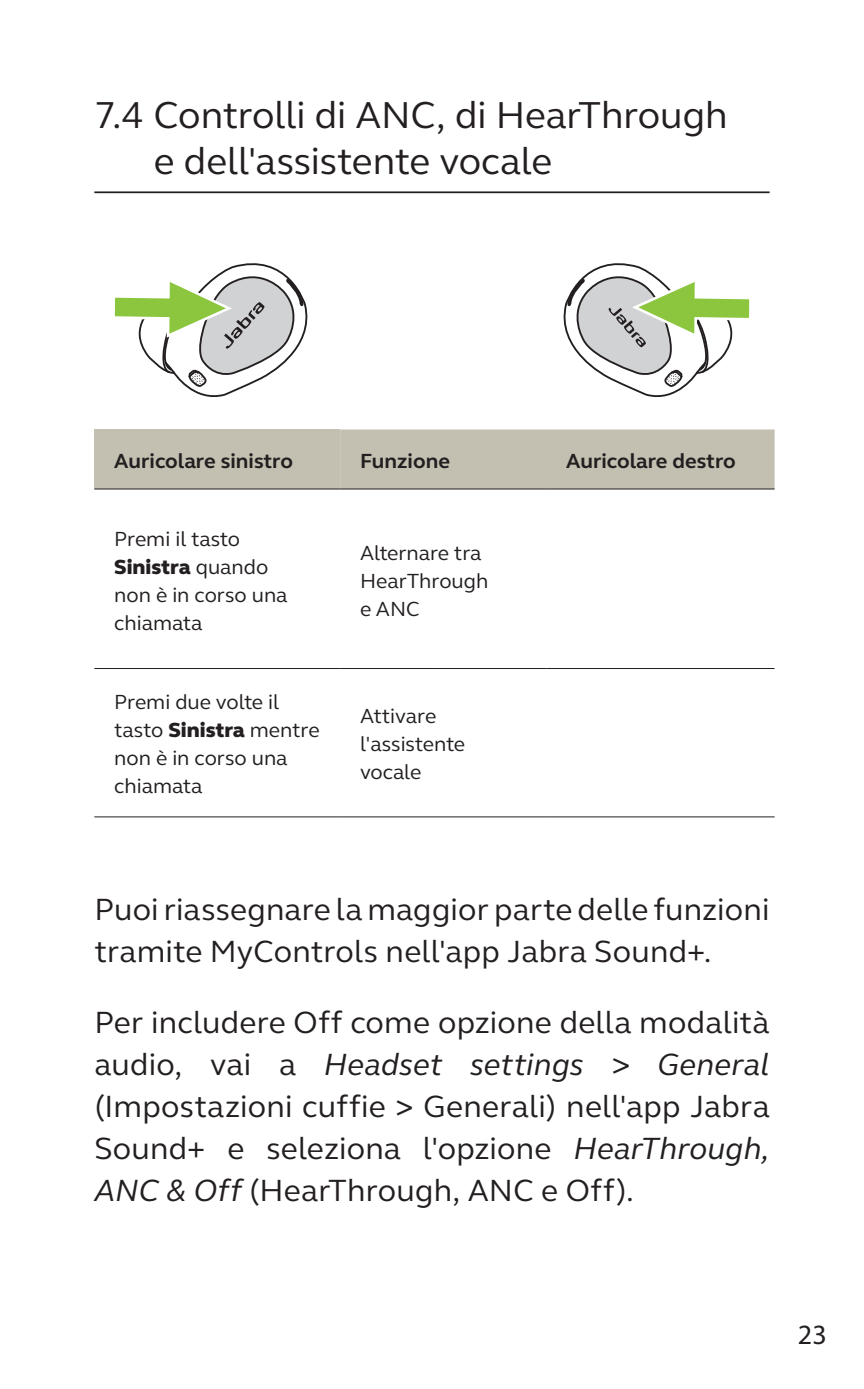
<style>
.page{position:relative;width:864px;height:1389px;background:#fff}
.page>*{position:absolute;margin:0;border:0;box-sizing:border-box;transform-origin:0 0}
.t1{font:38.5px/45.5px "GN Elliot";letter-spacing:-.005em;color:#231f20}
.Body_text{font:31.5px/42px "GN Elliot";letter-spacing:.005em;color:#231f20}
.t2{font:28px "Myriad Pro";color:#231f20}
.Table_text{font:21px/28px "GN Elliot";color:#231f20}
.Table_heading{font:700 21px "GN Elliot";color:#231f20}
.s1{font-weight:800}
.s2{font-style:italic}
</style>
<div class="page">
<hr style="left:94px;top:191px;width:675px;height:2px;background:#231f20">
<div style="left:94px;top:429px;width:246px;height:60px;background:#c3bfb1"></div>
<div style="left:340px;top:429px;width:434px;height:59px;background:#c3bfb1"></div>
<hr style="left:94px;top:668px;width:246px;height:1px;background:#231f20">
<hr style="left:340px;top:668px;width:94px;height:1px;background:#231f20">
<hr style="left:434px;top:668px;width:112px;height:1px;background:#231f20">
<hr style="left:546px;top:668px;width:228px;height:1px;background:#231f20">
<hr style="left:94px;top:816px;width:246px;height:1px;background:#231f20">
<hr style="left:340px;top:816px;width:94px;height:1px;background:#231f20">
<hr style="left:434px;top:816px;width:112px;height:1px;background:#231f20">
<hr style="left:546px;top:816px;width:228px;height:1px;background:#231f20">
<hr style="left:94px;top:488px;width:246px;height:2px;background:#231f20">
<hr style="left:340px;top:488px;width:94px;height:2px;background:#231f20">
<hr style="left:434px;top:488px;width:112px;height:2px;background:#231f20">
<hr style="left:546px;top:488px;width:228px;height:2px;background:#231f20">
<svg style="left:114px;top:263px;width:194px;height:134px"></svg>
<svg style="left:563px;top:263px;width:187px;height:134px"></svg>
<p class="t1" style="left:154px;top:91px;width:575px;text-indent:-60px">7.4 Controlli di ANC, di HearThrough e dell'assistente vocale</p>
<p class="Table_heading" style="left:114px;top:447px;width:180px">Auricolare sinistro</p>
<p class="Table_heading" style="left:360px;top:447px;width:91px">Funzione</p>
<p class="Table_heading" style="left:566px;top:447px;width:171px">Auricolare destro</p>
<p class="Table_text" style="left:114px;top:524px;width:175px">Premi il tasto<br><span class="s1">Sinistra</span> quando non è in corso una chiamata</p>
<p class="Table_text" style="left:114px;top:688px;width:207px">Premi due volte il tasto <span class="s1">Sinistra</span> mentre non è in corso una chiamata</p>
<p class="Table_text" style="left:360px;top:538px;width:130px">Alternare tra<br>HearThrough e ANC</p>
<p class="Table_text" style="left:360px;top:702px;width:107px">Attivare l'assistente vocale</p>
<p class="Body_text" style="left:94px;top:887px;width:676px">Puoi riassegnare la maggior parte delle funzioni tramite MyControls nell'app Jabra Sound+.</p>
<p class="Body_text" style="left:94px;top:1001px;width:676px;text-align:justify">Per includere Off come opzione della modalità audio, vai a <span class="s2">Headset settings &gt; General </span>(Impostazioni cuffie &gt; Generali) nell'app Jabra Sound+ e seleziona l'opzione <span class="s2">HearThrough, ANC &amp; Off</span> (HearThrough, ANC e Off).</p>
<p class="t2" style="left:797px;top:1317px;width:30px">23</p>
</div>
